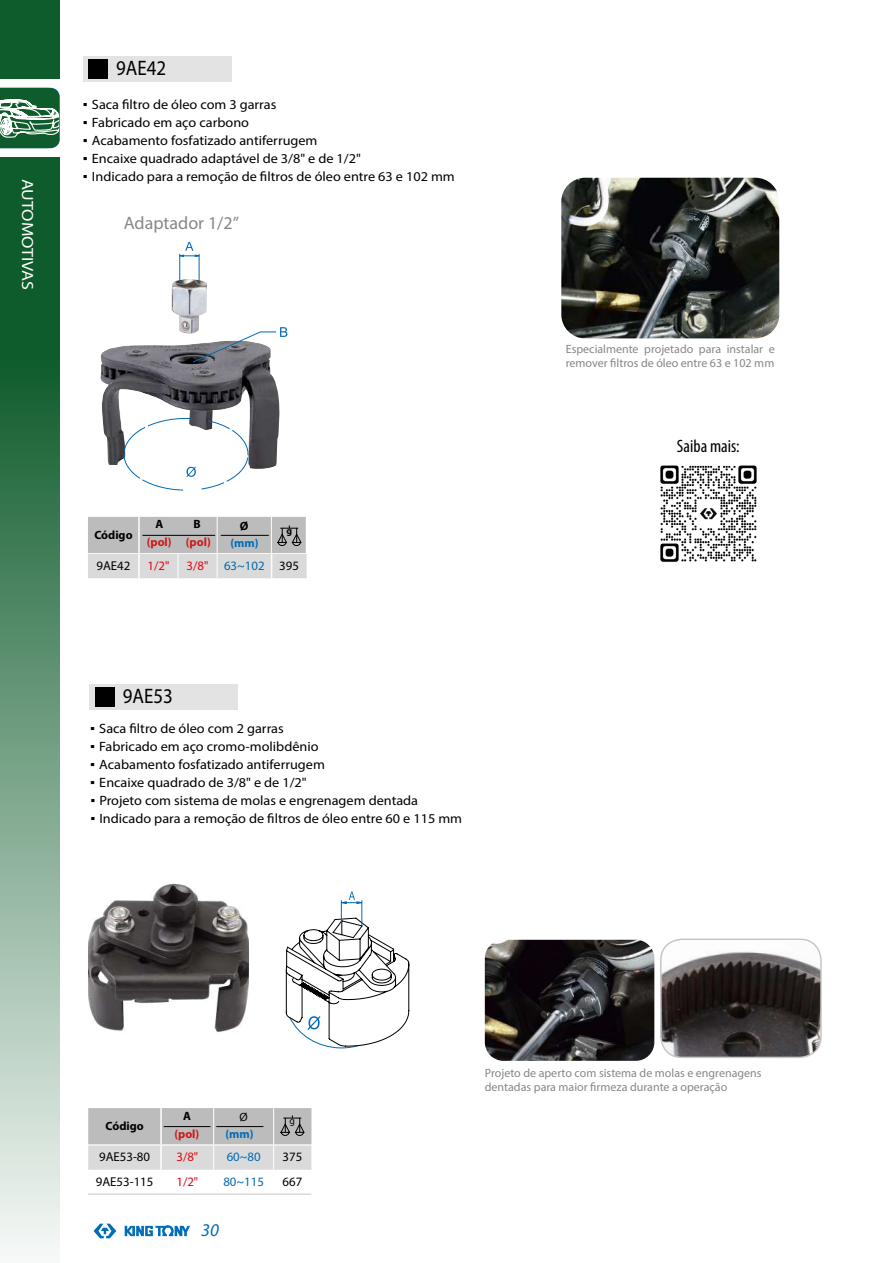
<style>
.page{position:relative;width:893px;height:1263px;background:#fff}
.page>*{position:absolute;margin:0;border:0;box-sizing:border-box;transform-origin:0 0}
.t1{font:21px "Myriad Pro";color:#000;scale:.9 1}
.t2{font:18px "Myriad Pro";color:#878787}
.t3{font:condensed 18px "Myriad Pro";color:#000}
.t4{font:italic 18px "Myriad Pro";color:#006db7}
.t5{font:16.2px "Myriad Pro";color:#fff;scale:1.11 1}
.t6{font:13.5px "Myriad Pro";color:#000;scale:1.06 1}
.t7{font:12.9px "Myriad Pro";color:#000}
.t8{font:12.9px "Myriad Pro";color:#0069b4}
.t9{font:12.9px "Myriad Pro";color:#e30613}
.t10{font:12px/14.4px "Myriad Pro";color:#878787}
.t11{font:700 12px "Myriad Pro";color:#000}
.t12{font:700 12px "Myriad Pro";color:#cd1719}
.t13{font:700 12px "Myriad Pro";color:#006db7}
.t14{font:12px "Myriad Pro";color:#000}
.t15{font:700 9.75px "Myriad Pro";color:#000}
.t16{font:9.75px "Myriad Pro";color:#000}
.s1{font-family:"Arial"}
.s2{color:#e30613}
.s3{color:#000}
</style>
<div class="page">
<div style="left:0;top:0;width:60px;height:79px;background:#0e5b2b"></div>
<svg style="left:0;top:157px;width:60px;height:1098px;background:#6c9b7e"></svg>
<svg style="left:0;top:88px;width:60px;height:60px"></svg>
<svg style="left:94px;top:1224px;width:22px;height:14px"></svg>
<svg style="left:125px;top:1225px;width:65px;height:11px"></svg>
<div style="left:83px;top:56px;width:149px;height:26px;background:#e3e3e3"></div>
<div style="left:88px;top:59px;width:19px;height:20px;background:#000"></div>
<svg style="left:88px;top:517px;width:219px;height:61px;background:#c7c7c7"></svg>
<img style="left:561px;top:178px;width:218px;height:160px">
<img style="left:100px;top:344px;width:180px;height:125px">
<svg style="left:192px;top:327px;width:95px;height:36px"></svg>
<svg style="left:123px;top:418px;width:126px;height:73px"></svg>
<img style="left:172px;top:280px;width:35px;height:54px">
<hr style="left:179px;top:254px;width:1px;height:32px;background:#0069b4">
<svg style="left:179px;top:242px;width:21px;height:41px"></svg>
<svg style="left:285px;top:891px;width:125px;height:157px"></svg>
<img style="left:485px;top:940px;width:169px;height:121px">
<img style="left:663px;top:941px;width:156px;height:116px">
<div style="left:660px;top:938px;width:162px;height:120px;border:2px solid #c6c6c6;border-radius:21px"></div>
<hr style="left:88px;top:1193px;width:73px;height:2px;background:#dadada">
<hr style="left:161px;top:1193px;width:53px;height:2px;background:#dadada">
<hr style="left:214px;top:1193px;width:60px;height:2px;background:#dadada">
<hr style="left:274px;top:1193px;width:37px;height:2px;background:#dadada">
<svg style="left:88px;top:1108px;width:223px;height:86px"></svg>
<div style="left:90px;top:684px;width:148px;height:26px;background:#e3e3e3"></div>
<div style="left:95px;top:688px;width:19px;height:19px;background:#000"></div>
<img style="left:88px;top:883px;width:160px;height:150px">
<img style="left:660px;top:465px;width:97px;height:97px">
<p class="t5" style="left:38px;top:179px;width:102px;rotate:90deg">AUTOMOTIVAS</p>
<h1 class="t1" style="left:116px;top:55px;width:57px">9AE42</h1>
<p class="t6" style="left:83px;top:96px;width:184px"><span class="s1">▪</span> Saca filtro de óleo com 3 garras</p>
<p class="t6" style="left:83px;top:114px;width:158px"><span class="s1">▪</span> Fabricado em aço carbono</p>
<p class="t6" style="left:83px;top:132px;width:223px"><span class="s1">▪</span> Acabamento fosfatizado antiferrugem</p>
<p class="t6" style="left:83px;top:150px;width:264px"><span class="s1">▪</span> Encaixe quadrado adaptável de 3/8" e de 1/2"</p>
<p class="t6" style="left:83px;top:168px;width:352px"><span class="s1">▪</span> Indicado para a remoção de filtros de óleo entre 63 e 102 mm</p>
<h2 class="t2" style="left:124px;top:211px;width:117px">Adaptador 1/2”</h2>
<p class="t11" style="left:94px;top:527px;width:40px">Código</p>
<p class="t11" style="left:155px;top:516px;width:9px">A</p>
<p class="t11" style="left:194px;top:516px;width:9px">B</p>
<p class="t11" style="left:240px;top:518px;width:10px">Ø</p>
<p class="t12" style="left:147px;top:535px;width:66px">(pol) (pol)</p>
<p class="t13" style="left:230px;top:535px;width:30px">(mm)</p>
<p class="t15" style="left:286px;top:525px;width:7px">g</p>
<p class="t7" style="left:97px;top:558px;width:35px">9AE42</p>
<p class="t9" style="left:148px;top:558px;width:23px">1/2"</p>
<p class="t8" style="left:187px;top:558px;width:114px"><span class="s2">3/8"</span> 63~102 <span class="s3">395</span></p>
<h1 class="t1" style="left:123px;top:683px;width:57px">9AE53</h1>
<p class="t6" style="left:90px;top:720px;width:184px"><span class="s1">▪</span> Saca filtro de óleo com 2 garras</p>
<p class="t6" style="left:90px;top:738px;width:217px"><span class="s1">▪</span> Fabricado em aço cromo-molibdênio</p>
<p class="t6" style="left:90px;top:756px;width:223px"><span class="s1">▪</span> Acabamento fosfatizado antiferrugem</p>
<p class="t6" style="left:90px;top:774px;width:206px"><span class="s1">▪</span> Encaixe quadrado de 3/8" e de 1/2"</p>
<p class="t6" style="left:90px;top:792px;width:311px"><span class="s1">▪</span> Projeto com sistema de molas e engrenagem dentada</p>
<p class="t6" style="left:90px;top:810px;width:352px"><span class="s1">▪</span> Indicado para a remoção de filtros de óleo entre 60 e 115 mm</p>
<p class="t10" style="left:566px;top:341px;width:210px">Especialmente projetado para instalar e remover filtros de óleo entre 63 e 102 mm</p>
<h2 class="t3" style="left:677px;top:435px;width:64px">Saiba mais:</h2>
<p class="t11" style="left:106px;top:1118px;width:40px">Código</p>
<p class="t11" style="left:183px;top:1108px;width:9px">A</p>
<p class="t14" style="left:240px;top:1109px;width:10px">Ø</p>
<p class="t12" style="left:174px;top:1126px;width:26px">(pol)</p>
<p class="t13" style="left:225px;top:1126px;width:30px">(mm)</p>
<p class="t16" style="left:290px;top:1115px;width:7px">g</p>
<p class="t7" style="left:99px;top:1149px;width:52px">9AE53-80</p>
<p class="t9" style="left:176px;top:1149px;width:23px">3/8"</p>
<p class="t8" style="left:227px;top:1149px;width:35px">60~80</p>
<p class="t7" style="left:283px;top:1149px;width:21px">375</p>
<p class="t7" style="left:96px;top:1173px;width:59px">9AE53-115</p>
<p class="t9" style="left:176px;top:1173px;width:23px">1/2"</p>
<p class="t8" style="left:223px;top:1173px;width:42px">80~115</p>
<p class="t7" style="left:283px;top:1173px;width:21px">667</p>
<h2 class="t4" style="left:201px;top:1219px;width:19px">30</h2>
<p class="t10" style="left:485px;top:1065px;width:278px">Projeto de aperto com sistema de molas e engrenagens dentadas para maior firmeza durante a operação</p>
</div>
